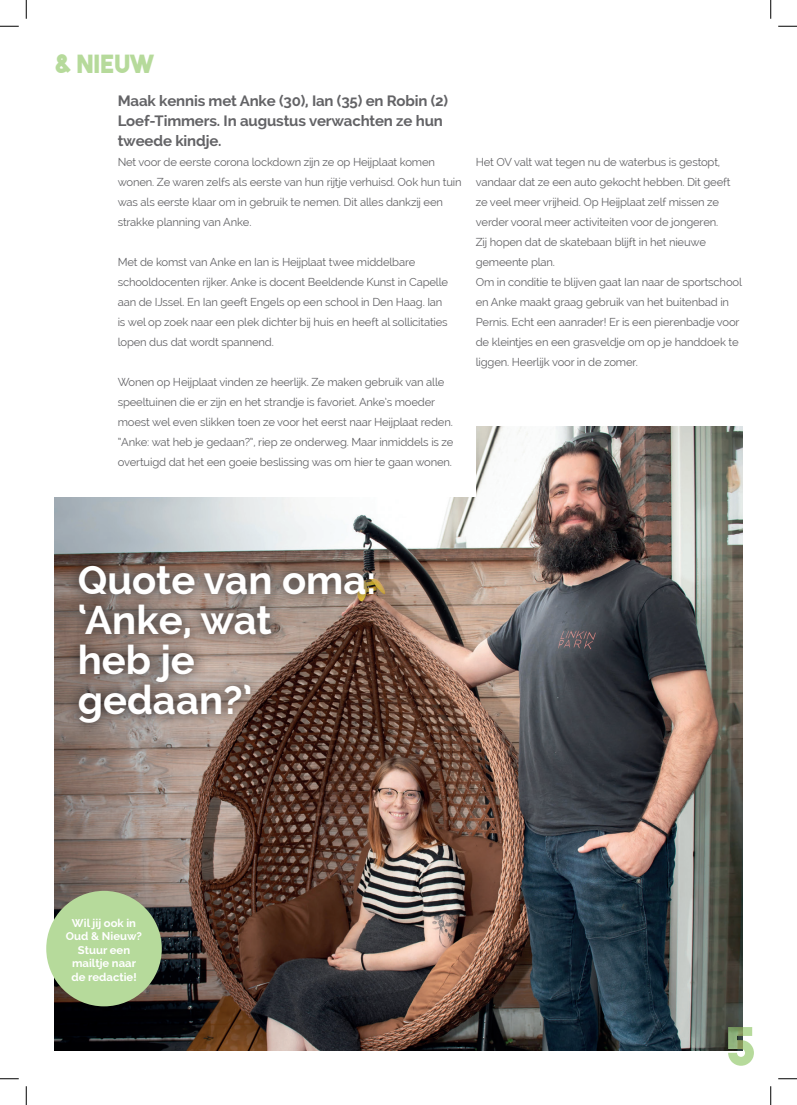
<style>
.page{position:relative;width:797px;height:1105px;background:#fff}
.page>*{position:absolute;margin:0;border:0;box-sizing:border-box;transform-origin:0 0}
.t1{font:52.5px "The Bold Font";color:#b6da9b}
.t2{font:700 40px "Raleway";color:#fff}
.t3{font:25px "The Bold Font";color:#b6da9b}
.t4{font:700 15px/20px "Raleway";letter-spacing:-.01em;color:#636366}
.t5{font:11.25px/20px "Raleway";letter-spacing:-.015em;color:#636366}
.t6{font:700 11.25px/13.5px "Raleway";color:#fff;text-align:center}
</style>
<div class="page">
<img style="left:55px;top:426px;width:687px;height:624px">
<div style="left:46px;top:891px;width:116px;height:115px;background:#b6da9b;border-radius:50%"></div>
<svg style="left:67px;top:552px;width:319px;height:184px;background:#7a665d"></svg>
<div style="left:55px;top:345px;width:421px;height:152px;background:#fff"></div>
<svg style="left:0;top:25px;width:19px;height:2px"></svg>
<svg style="left:778px;top:25px;width:19px;height:2px"></svg>
<svg style="left:0;top:1078px;width:19px;height:1px"></svg>
<svg style="left:778px;top:1078px;width:19px;height:1px"></svg>
<svg style="left:25px;top:0;width:2px;height:19px"></svg>
<svg style="left:25px;top:1086px;width:2px;height:19px"></svg>
<svg style="left:770px;top:0;width:1px;height:19px"></svg>
<svg style="left:770px;top:1086px;width:1px;height:19px"></svg>
<p class="t3" style="left:55px;top:48px;width:100px">&amp; NIEUW</p>
<p class="t4" style="left:118px;top:91px;width:332px">Maak kennis met Anke (30), Ian (35) en Robin (2)<br>Loef-Timmers. In augustus verwachten ze hun tweede kindje.</p>
<p class="t5" style="left:118px;top:152px;width:345px">Net voor de eerste corona lockdown zijn ze op Heijplaat komen wonen. Ze waren zelfs als eerste van hun rijtje verhuisd. Ook hun tuin was als eerste klaar om in gebruik te nemen. Dit alles dankzij een strakke planning van Anke.</p>
<p class="t5" style="left:118px;top:252px;width:332px">Met de komst van Anke en Ian is Heijplaat twee middelbare schooldocenten rijker. Anke is docent Beeldende Kunst in Capelle aan de IJssel. En Ian geeft Engels op een school in Den Haag. Ian is wel op zoek naar een plek dichter bij huis en heeft al sollicitaties lopen dus dat wordt spannend.</p>
<p class="t5" style="left:118px;top:372px;width:337px">Wonen op Heijplaat vinden ze heerlijk. Ze maken gebruik van alle speeltuinen die er zijn en het strandje is favoriet. Anke’s moeder moest wel even slikken toen ze voor het eerst naar Heijplaat reden. ”Anke: wat heb je gedaan?”, riep ze onderweg. Maar inmiddels is ze overtuigd dat het een goeie beslissing was om hier te gaan wonen.</p>
<p class="t5" style="left:476px;top:152px;width:256px">Het OV valt wat tegen nu de waterbus is gestopt, vandaar dat ze een auto gekocht hebben. Dit geeft ze veel meer vrijheid. Op Heijplaat zelf missen ze verder vooral meer activiteiten voor de jongeren.<br>Zij hopen dat de skatebaan blijft in het nieuwe gemeente plan.</p>
<p class="t5" style="left:476px;top:272px;width:268px">Om in conditie te blijven gaat Ian naar de sportschool en Anke maakt graag gebruik van het buitenbad in Pernis. Echt een aanrader! Er is een pierenbadje voor de kleintjes en een grasveldje om op je handdoek te liggen. Heerlijk voor in de zomer.</p>
<p class="t2" style="left:78px;top:557px;width:300px">Quote van oma:</p>
<p class="t2" style="left:78px;top:597px;width:196px">‘Anke, wat</p>
<p class="t2" style="left:78px;top:637px;width:119px">heb je</p>
<p class="t2" style="left:78px;top:677px;width:176px">gedaan?’</p>
<p class="t6" style="left:66px;top:916px;width:78px">Wil jij ook in<br>Oud &amp; Nieuw?<br>Stuur een</p>
<p class="t6" style="left:72px;top:957px;width:65px">mailtje naar</p>
<p class="t6" style="left:71px;top:970px;width:67px">de redactie!</p>
<h1 class="t1" style="left:725px;top:1013px;width:33px">5</h1>
</div>
